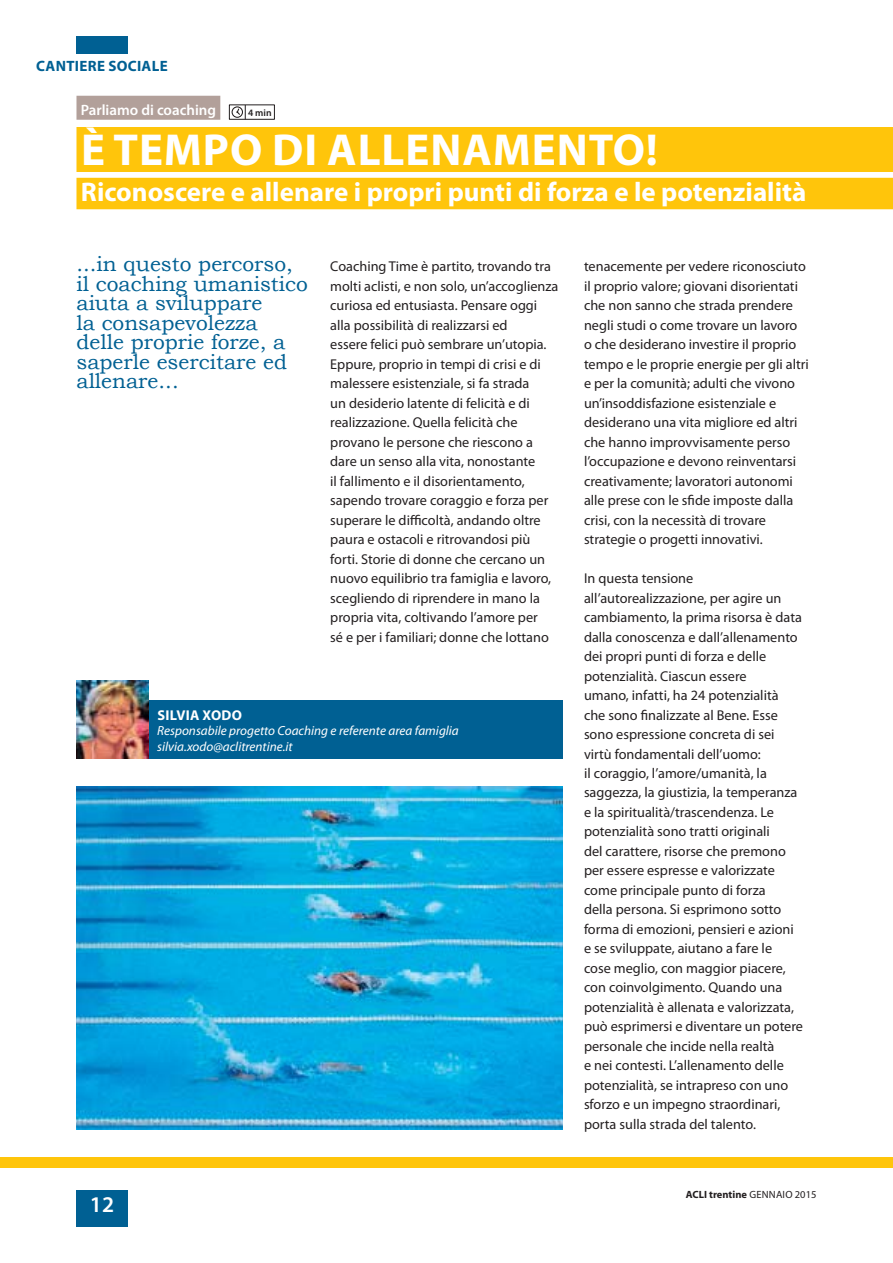
<style>
.page{position:relative;width:893px;height:1263px;background:#fff}
.page>*{position:absolute;margin:0;border:0;box-sizing:border-box;transform-origin:0 0}
.t1{font:700 45px "Myriad Pro";letter-spacing:.02em;color:#fff}
.t2{font:700 27px "Myriad Pro";color:#fff}
.t3{font:600 22.5px "Myriad Pro";color:#fff}
.t4{font:21px/19.5px "Bookman Old Style";color:#006093}
.t5{font:600 15px "Myriad Pro";color:#fff}
.t6{font:700 15px "Myriad Pro";letter-spacing:.02em;color:#006093}
.t7{font:14.25px/19.5px "Myriad Pro";color:#231f20}
.t8{font:700 14.25px "Myriad Pro";letter-spacing:.02em;color:#fff}
.t9{font:italic 13.2px/15.8px "Myriad Pro";color:#fff}
.t10{font:700 10.5px "Myriad Pro";color:#231f20}
.t11{font:600 9.75px "Myriad Pro";color:#231f20}
.s1{font-weight:400}
</style>
<div class="page">
<div style="left:76px;top:1190px;width:52px;height:37px;background:#006093"></div>
<div style="left:76px;top:36px;width:52px;height:17px;background:#006093"></div>
<div style="left:0;top:1157px;width:893px;height:11px;background:#ffc50b"></div>
<div style="left:76px;top:700px;width:487px;height:59px;background:#006093"></div>
<img style="left:77px;top:681px;width:72px;height:78px">
<img style="left:76px;top:787px;width:487px;height:342px">
<div style="left:76px;top:96px;width:144px;height:24px;background:#b2a09a"></div>
<div style="left:76px;top:127px;width:817px;height:45px;background:#ffc50b"></div>
<div style="left:76px;top:178px;width:817px;height:31px;background:#ffc50b"></div>
<div style="left:229px;top:104px;width:46px;height:16px;border:1px solid #231f20"></div>
<div style="left:232px;top:106px;width:11px;height:12px;border:1px solid #231f20;border-radius:50%"></div>
<svg style="left:236px;top:105px;width:10px;height:14px"></svg>
<p class="t6" style="left:36px;top:60px;width:133px">CANTIERE SOCIALE</p>
<p class="t5" style="left:81px;top:104px;width:137px">Parliamo di coaching</p>
<h1 class="t1" style="left:81px;top:133px;width:578px">È TEMPO DI ALLENAMENTO!</h1>
<h2 class="t2" style="left:81px;top:181px;width:727px">Riconoscere e allenare i propri punti di forza e le potenzialità</h2>
<p class="t11" style="left:248px;top:109px;width:25px">4 min</p>
<h3 class="t4" style="left:76px;top:254px;width:233px">...in questo percorso, il coaching umanistico aiuta a sviluppare<br>la consapevolezza delle proprie forze, a saperle esercitare ed allenare...</h3>
<p class="t7" style="left:330px;top:258px;width:230px">Coaching Time è partito, trovando tra molti aclisti, e non solo, un’accoglienza curiosa ed entusiasta. Pensare oggi alla possibilità di realizzarsi ed<br>essere felici può sembrare un’utopia.<br>Eppure, proprio in tempi di crisi e di malessere esistenziale, si fa strada<br>un desiderio latente di felicità e di realizzazione. Quella felicità che provano le persone che riescono a dare un senso alla vita, nonostante<br>il fallimento e il disorientamento, sapendo trovare coraggio e forza per superare le difficoltà, andando oltre paura e ostacoli e ritrovandosi più forti. Storie di donne che cercano un nuovo equilibrio tra famiglia e lavoro, scegliendo di riprendere in mano la propria vita, coltivando l’amore per<br>sé e per i familiari; donne che lottano</p>
<p class="t7" style="left:584px;top:258px;width:226px">tenacemente per vedere riconosciuto il proprio valore; giovani disorientati che non sanno che strada prendere negli studi o come trovare un lavoro o che desiderano investire il proprio tempo e le proprie energie per gli altri e per la comunità; adulti che vivono un’insoddisfazione esistenziale e desiderano una vita migliore ed altri che hanno improvvisamente perso l’occupazione e devono reinventarsi creativamente; lavoratori autonomi alle prese con le sfide imposte dalla crisi, con la necessità di trovare strategie o progetti innovativi.</p>
<p class="t7" style="left:584px;top:569px;width:221px">In questa tensione all’autorealizzazione, per agire un cambiamento, la prima risorsa è data dalla conoscenza e dall’allenamento dei propri punti di forza e delle potenzialità. Ciascun essere<br>umano, infatti, ha 24 potenzialità che sono finalizzate al Bene. Esse sono espressione concreta di sei virtù fondamentali dell’uomo:<br>il coraggio, l’amore/umanità, la saggezza, la giustizia, la temperanza e la spiritualità/trascendenza. Le potenzialità sono tratti originali<br>del carattere, risorse che premono per essere espresse e valorizzate come principale punto di forza<br>della persona. Si esprimono sotto forma di emozioni, pensieri e azioni e se sviluppate, aiutano a fare le<br>cose meglio, con maggior piacere, con coinvolgimento. Quando una potenzialità è allenata e valorizzata, può esprimersi e diventare un potere personale che incide nella realtà<br>e nei contesti. L’allenamento delle potenzialità, se intrapreso con uno sforzo e un impegno straordinari, porta sulla strada del talento.</p>
<p class="t8" style="left:157px;top:710px;width:86px">SILVIA XODO</p>
<p class="t9" style="left:157px;top:724px;width:303px">Responsabile progetto Coaching e referente area famiglia silvia.xodo@aclitrentine.it</p>
<h3 class="t3" style="left:90px;top:1196px;width:26px">12</h3>
<p class="t10" style="left:686px;top:1191px;width:132px">ACLI trentine <span class="s1">GENNAIO 2015</span></p>
</div>
